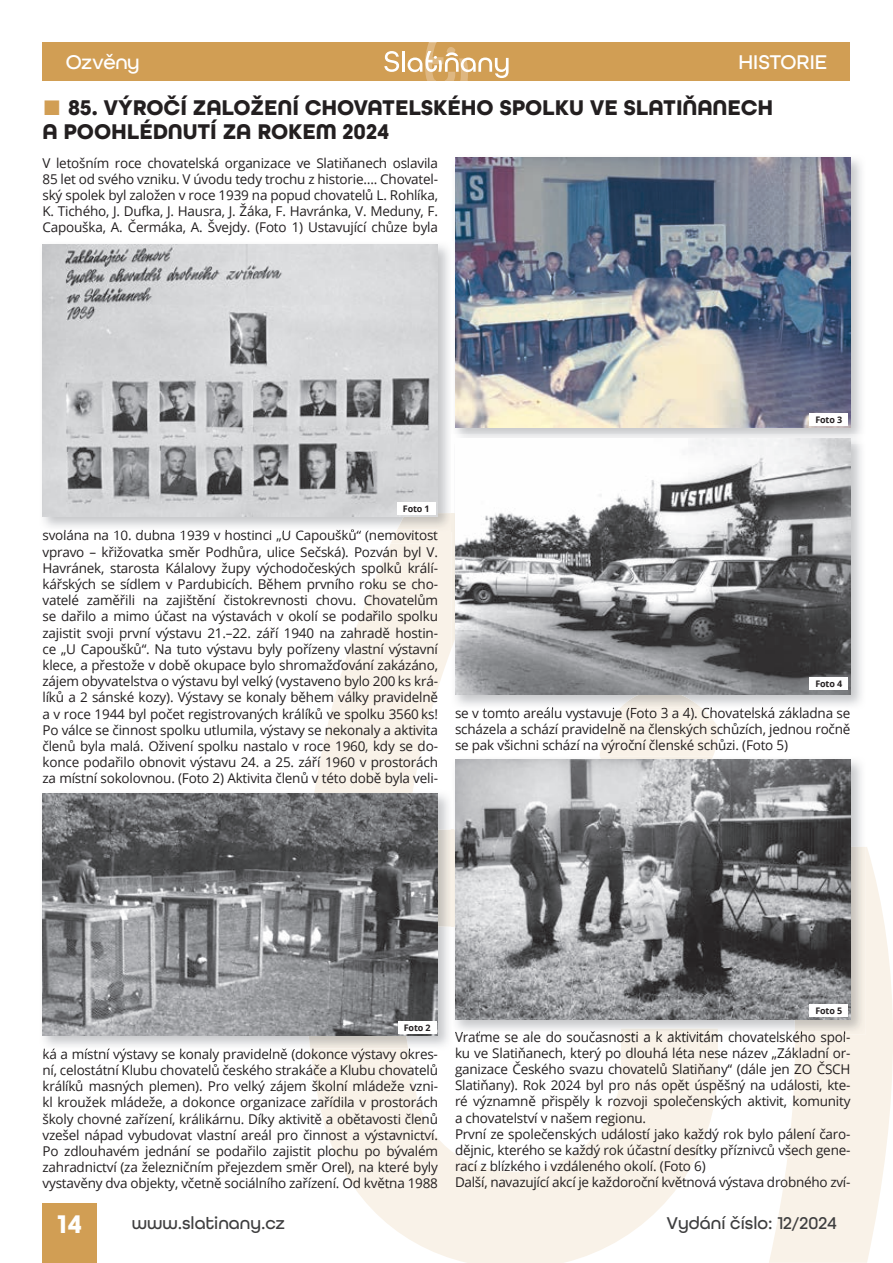
<style>
.page{position:relative;width:893px;height:1263px;background:#fff}
.page>*{position:absolute;margin:0;border:0;box-sizing:border-box;transform-origin:0 0}
.t1{font:700 27px "All Round Gothic";color:#fff}
.t2{font:700 22.5px/24px "All Round Gothic";letter-spacing:-.005em;color:#231f20}
.t3{font:500 21px "All Round Gothic";letter-spacing:-.01em;color:#fff}
.t4{font:500 18px "All Round Gothic";color:#3e3e3f}
.t5{font:13.5px/16.2px "Open Sans";letter-spacing:-.015em;color:#231f20;text-align:justify}
.t6{font:700 9px "Open Sans";letter-spacing:-.015em;color:#231f20}
.s1{font-family:"Times New Roman";font-size:31.5px;color:#d19e54}
</style>
<div class="page">
<svg style="left:312px;top:532px;width:406px;height:731px;fill:#f9f2e8"></svg>
<svg style="left:391px;top:532px;width:47px;height:11px"></svg>
<svg style="left:311px;top:1051px;width:99px;height:11px"></svg>
<div style="left:621px;top:1034px;width:97px;height:11px;background:#f9f2e8"></div>
<svg style="left:769px;top:847px;width:124px;height:416px;fill:#f9f2e8"></svg>
<svg style="left:795px;top:1034px;width:55px;height:11px"></svg>
<svg style="left:600px;top:710px;width:119px;height:46px;background:#f9f3ea"></svg>
<div style="left:43px;top:1203px;width:54px;height:60px;background:#d19e54"></div>
<div style="left:43px;top:43px;width:807px;height:38px;background:#d19e54"></div>
<svg style="left:384px;top:51px;width:15px;height:21px"></svg>
<hr style="left:402px;top:51px;width:3px;height:21px;background:#fff">
<svg style="left:408px;top:42px;width:101px;height:39px"></svg>
<img style="left:397px;top:513px;width:55px;height:19px">
<img style="left:64px;top:529px;width:305px;height:3px">
<img style="left:396px;top:529px;width:42px;height:3px">
<img style="left:43px;top:244px;width:395px;height:272px">
<img style="left:42px;top:793px;width:411px;height:258px">
<img style="left:303px;top:790px;width:149px;height:258px">
<img style="left:44px;top:1048px;width:393px;height:3px">
<img style="left:310px;top:1048px;width:98px;height:3px">
<img style="left:43px;top:793px;width:395px;height:242px">
<img style="left:452px;top:157px;width:410px;height:553px">
<img style="left:452px;top:241px;width:1px;height:272px">
<img style="left:455px;top:157px;width:395px;height:271px">
<img style="left:452px;top:513px;width:3px;height:135px">
<img style="left:621px;top:694px;width:80px;height:13px">
<img style="left:456px;top:707px;width:394px;height:3px">
<img style="left:619px;top:707px;width:84px;height:3px">
<svg style="left:452px;top:513px;width:1px;height:19px"></svg>
<img style="left:453px;top:435px;width:409px;height:8px">
<img style="left:455px;top:438px;width:395px;height:256px">
<img style="left:452px;top:756px;width:410px;height:278px">
<img style="left:453px;top:830px;width:265px;height:201px">
<img style="left:769px;top:847px;width:97px;height:187px">
<img style="left:600px;top:756px;width:113px;height:4px">
<img style="left:455px;top:1031px;width:340px;height:3px">
<img style="left:621px;top:1031px;width:97px;height:3px">
<img style="left:795px;top:1031px;width:55px;height:3px">
<img style="left:452px;top:790px;width:1px;height:244px">
<img style="left:452px;top:830px;width:1px;height:96px">
<img style="left:455px;top:760px;width:395px;height:259px">
<div style="left:397px;top:502px;width:38px;height:12px;background:#fff"></div>
<div style="left:810px;top:677px;width:38px;height:13px;background:#fff"></div>
<div style="left:810px;top:1004px;width:38px;height:13px;background:#fff"></div>
<div style="left:810px;top:413px;width:38px;height:13px;background:#fff"></div>
<div style="left:398px;top:1021px;width:38px;height:13px;background:#fff"></div>
<h3 class="t3" style="left:66px;top:49px;width:76px">Ozvěny</h3>
<h3 class="t3" style="left:738px;top:49px;width:90px">HISTORIE</h3>
<h2 class="t2" style="left:43px;top:95px;width:732px"><span class="s1">■</span> 85. VÝROČÍ ZALOŽENÍ CHOVATELSKÉHO SPOLKU VE SLATIŇANECH<br>A POOHLÉDNUTÍ ZA ROKEM 2024</h2>
<p class="t5" style="left:43px;top:154px;width:397px">V letošním roce chovatelská organizace ve Slatiňanech oslavila 85 let od svého vzniku. V úvodu tedy trochu z historie…. Chovatel&shy;ský spolek byl založen v roce 1939 na popud chovatelů L. Rohlíka, K. Tichého, J. Dufka, J. Hausra, J. Žáka, F. Havránka, V. Meduny, F.<br>Capouška, A. Čermáka, A. Švejdy. (Foto 1) Ustavující chůze byla</p>
<p class="t6" style="left:815px;top:413px;width:28px">Foto 3</p>
<p class="t6" style="left:403px;top:502px;width:28px">Foto 1</p>
<p class="t5" style="left:43px;top:527px;width:397px">svolána na 10. dubna 1939 v hostinci „U Capoušků“ (nemovitost vpravo – křižovatka směr Podhůra, ulice Sečská). Pozván byl V.<br>Havránek, starosta Kálalovy župy východočeských spolků králí&shy;kářských se sídlem v Pardubicích. Během prvního roku se cho&shy;vatelé zaměřili na zajištění čistokrevnosti chovu. Chovatelům se dařilo a mimo účast na výstavách v okolí se podařilo spolku zajistit svoji první výstavu 21.–22. září 1940 na zahradě hostin&shy;ce „U Capoušků“. Na tuto výstavu byly pořízeny vlastní výstavní klece, a přestože v době okupace bylo shromažďování zakázáno, zájem obyvatelstva o výstavu byl velký (vystaveno bylo 200 ks krá&shy;líků a 2 sánské kozy). Výstavy se konaly během války pravidelně a v roce 1944 byl počet registrovaných králíků ve spolku 3560 ks!<br>Po válce se činnost spolku utlumila, výstavy se nekonaly a aktivita členů byla malá. Oživení spolku nastalo v roce 1960, kdy se do&shy;konce podařilo obnovit výstavu 24. a 25. září 1960 v prostorách za místní sokolovnou. (Foto 2) Aktivita členů v této době byla veli-</p>
<p class="t6" style="left:815px;top:677px;width:28px">Foto 4</p>
<p class="t5" style="left:455px;top:704px;width:397px">se v tomto areálu vystavuje (Foto 3 a 4). Chovatelská základna se scházela a schází pravidelně na členských schůzích, jednou ročně se pak všichni schází na výroční členské schůzi. (Foto 5)</p>
<p class="t6" style="left:404px;top:1021px;width:28px">Foto 2</p>
<p class="t5" style="left:43px;top:1045px;width:397px">ká a místní výstavy se konaly pravidelně (dokonce výstavy okres&shy;ní, celostátní Klubu chovatelů českého strakáče a Klubu chovatelů králíků masných plemen). Pro velký zájem školní mládeže vzni&shy;kl kroužek mládeže, a dokonce organizace zařídila v prostorách školy chovné zařízení, králikárnu. Díky aktivitě a obětavosti členů vzešel nápad vybudovat vlastní areál pro činnost a výstavnictví.<br>Po zdlouhavém jednání se podařilo zajistit plochu po bývalém zahradnictví (za železničním přejezdem směr Orel), na které byly vystavěny dva objekty, včetně sociálního zařízení. Od května 1988</p>
<p class="t6" style="left:815px;top:1004px;width:28px">Foto 5</p>
<p class="t5" style="left:455px;top:1028px;width:397px;text-align:left">Vraťme se ale do současnosti a k aktivitám chovatelského spol&shy;ku ve Slatiňanech, který po dlouhá léta nese název „Základní or&shy;ganizace Českého svazu chovatelů Slatiňany“ (dále jen ZO ČSCH Slatiňany). Rok 2024 byl pro nás opět úspěšný na události, kte&shy;ré významně přispěly k rozvoji společenských aktivit, komunity a chovatelství v našem regionu.<br>První ze společenských událostí jako každý rok bylo pálení čaro&shy;dějnic, kterého se každý rok účastní desítky příznivců všech gene&shy;rací z blízkého i vzdáleného okolí. (Foto 6)<br>Další, navazující akcí je každoroční květnová výstava drobného zví-</p>
<h1 class="t1" style="left:57px;top:1208px;width:26px">14</h1>
<h3 class="t4" style="left:132px;top:1212px;width:155px">www.slatinany.cz</h3>
<h3 class="t4" style="left:666px;top:1212px;width:172px">Vydání číslo: 12/2024</h3>
</div>
